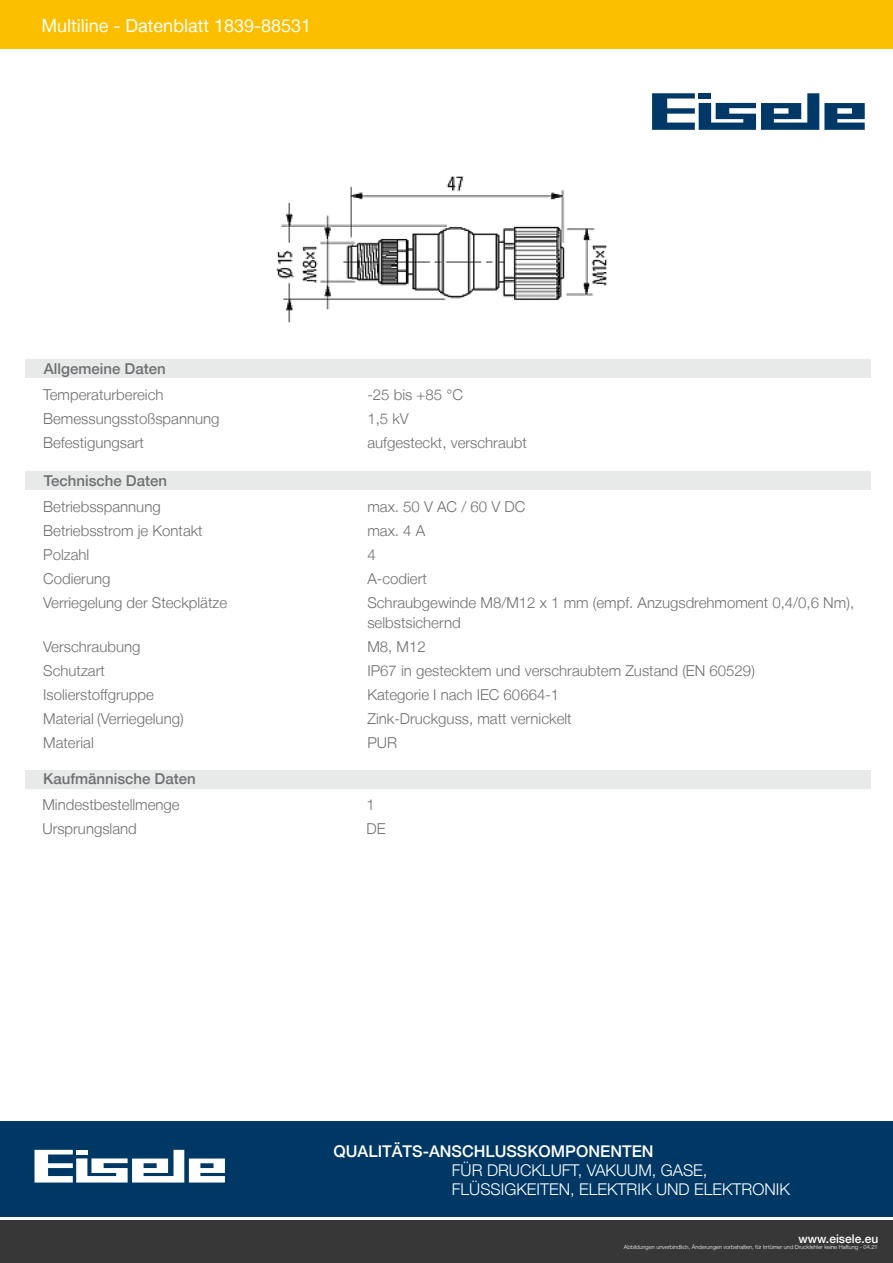
<style>
.page{position:relative;width:893px;height:1263px;background:#fff}
.page>*{position:absolute;margin:0;border:0;box-sizing:border-box;transform-origin:0 0}
.t1{font:18px "Helvetica Neue LT";color:#fff}
.t2{font:300 16.2px/19.2px "Helvetica Neue LT";color:#fff}
.t3{font:500 16.2px "Helvetica Neue LT";color:#fff}
.t4{font:300 15px/19.5px "Helvetica Neue LT";color:#6f7072}
.t5{font:500 15px "Helvetica Neue LT";color:#6f7072}
.t6{font:500 12px "Helvetica Neue LT";color:#fff}
.t7{font:300 5.7px "Helvetica Neue LT";color:#fff}
</style>
<div class="page">
<div style="left:0;top:0;width:892px;height:48px;background:#fbbf00"></div>
<svg style="left:652px;top:93px;width:212px;height:37px"></svg>
<img style="left:276px;top:176px;width:331px;height:147px">
<div style="left:0;top:1121px;width:892px;height:138px;background:#003865"></div>
<svg style="left:35px;top:1150px;width:190px;height:33px"></svg>
<div style="left:0;top:1220px;width:892px;height:43px;background:#383737"></div>
<hr style="left:0;top:1217px;width:892px;height:3px;background:#fff">
<div style="left:26px;top:360px;width:844px;height:18px;background:#e8e9e9"></div>
<div style="left:26px;top:472px;width:845px;height:18px;background:#e8e9e9"></div>
<div style="left:25px;top:770px;width:845px;height:19px;background:#e8e9e9"></div>
<p class="t1" style="left:42px;top:15px;width:271px">Multiline - Datenblatt 1839-88531</p>
<p class="t5" style="left:44px;top:359px;width:123px">Allgemeine Daten</p>
<p class="t4" style="left:43px;top:385px;width:122px">Temperaturbereich</p>
<p class="t4" style="left:367px;top:385px;width:97px">-25 bis +85 °C</p>
<p class="t4" style="left:43px;top:409px;width:178px">Bemessungsstoßspannung</p>
<p class="t4" style="left:367px;top:409px;width:43px">1,5 kV</p>
<p class="t4" style="left:43px;top:433px;width:102px">Befestigungsart</p>
<p class="t4" style="left:367px;top:433px;width:161px">aufgesteckt, verschraubt</p>
<p class="t5" style="left:44px;top:471px;width:125px">Technische Daten</p>
<p class="t4" style="left:43px;top:497px;width:119px">Betriebsspannung</p>
<p class="t4" style="left:367px;top:497px;width:159px">max. 50 V AC / 60 V DC</p>
<p class="t4" style="left:43px;top:521px;width:161px">Betriebsstrom je Kontakt</p>
<p class="t4" style="left:367px;top:521px;width:59px">max. 4 A</p>
<p class="t4" style="left:43px;top:545px;width:48px">Polzahl</p>
<p class="t4" style="left:367px;top:545px;width:10px">4</p>
<p class="t4" style="left:43px;top:569px;width:69px">Codierung</p>
<p class="t4" style="left:367px;top:569px;width:61px">A-codiert</p>
<p class="t4" style="left:43px;top:593px;width:185px">Verriegelung der Steckplätze</p>
<p class="t4" style="left:367px;top:593px;width:488px">Schraubgewinde M8/M12 x 1 mm (empf. Anzugsdrehmoment 0,4/0,6 Nm), selbstsichernd</p>
<p class="t4" style="left:43px;top:636px;width:99px">Verschraubung</p>
<p class="t4" style="left:367px;top:636px;width:60px">M8, M12</p>
<p class="t4" style="left:43px;top:660px;width:63px">Schutzart</p>
<p class="t4" style="left:367px;top:660px;width:389px">IP67 in gestecktem und verschraubtem Zustand (EN 60529)</p>
<p class="t4" style="left:43px;top:684px;width:112px">Isolierstoffgruppe</p>
<p class="t4" style="left:367px;top:684px;width:193px">Kategorie I nach IEC 60664-1</p>
<p class="t4" style="left:43px;top:708px;width:142px">Material (Verriegelung)</p>
<p class="t4" style="left:367px;top:708px;width:206px">Zink-Druckguss, matt vernickelt</p>
<p class="t4" style="left:43px;top:732px;width:52px">Material</p>
<p class="t4" style="left:367px;top:732px;width:31px">PUR</p>
<p class="t5" style="left:43px;top:770px;width:154px">Kaufmännische Daten</p>
<p class="t4" style="left:42px;top:795px;width:139px">Mindestbestellmenge</p>
<p class="t4" style="left:366px;top:795px;width:10px">1</p>
<p class="t4" style="left:42px;top:819px;width:96px">Ursprungsland</p>
<p class="t4" style="left:366px;top:819px;width:21px">DE</p>
<p class="t3" style="left:333px;top:1141px;width:321px">QUALITÄTS-ANSCHLUSSKOMPONENTEN</p>
<p class="t2" style="left:452px;top:1160px;width:339px">FÜR DRUCKLUFT, VAKUUM, GASE,<br>FLÜSSIGKEITEN, ELEKTRIK UND ELEKTRONIK</p>
<p class="t6" style="left:798px;top:1231px;width:81px">www.eisele.eu</p>
<p class="t7" style="left:624px;top:1244px;width:255px">Abbildungen unverbindlich, Änderungen vorbehalten, für Irrtümer und Druckfehler keine Haftung - 04.21</p>
</div>
